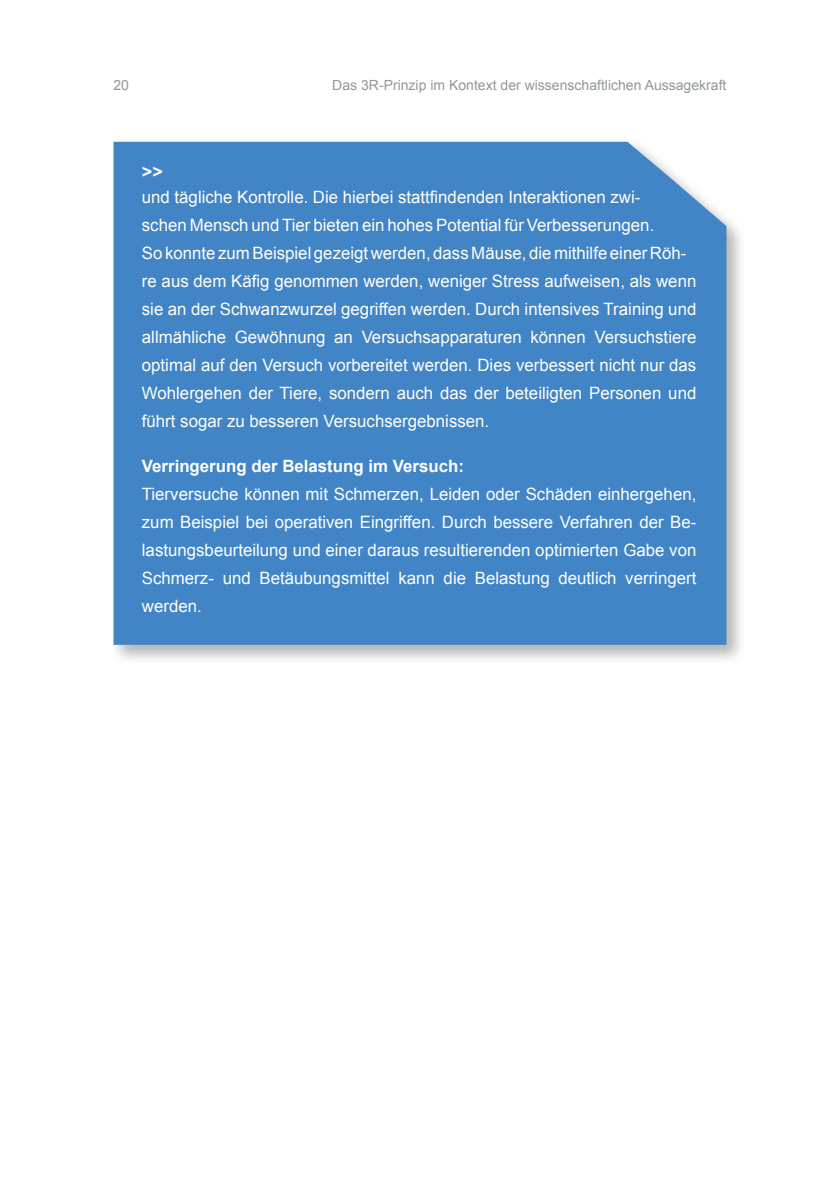
<style>
.page{position:relative;width:840px;height:1191px;background:#fff}
.page>*{position:absolute;margin:0;border:0;box-sizing:border-box;transform-origin:0 0}
.t1{font:700 18px "Arial";color:#fff}
.t2{font:17px/28px "Arial";color:#fff}
.t3{font:700 17px "Arial";color:#fff}
.t4{font:14px "Arial";color:#91989c}
</style>
<div class="page">
<div style="left:109px;top:138px;width:637px;height:527px;background:#9d9d9c;opacity:.75"></div>
<div style="left:113px;top:142px;width:613px;height:503px;background:#4185c6"></div>
<p class="t4" style="left:113px;top:75px;width:17px">20</p>
<p class="t4" style="left:332px;top:75px;width:395px">Das 3R-Prinzip im Kontext der wissenschaftlichen Aussagekraft</p>
<p class="t1" style="left:142px;top:160px;width:23px">&gt;&gt;</p>
<p class="t2" style="left:142px;top:183px;width:555px">und tägliche Kontrolle. Die hierbei stattfindenden Interaktionen zwi-<br>schen Mensch und Tier bieten ein hohes Potential für Verbesserungen.<br>So konnte zum Beispiel gezeigt werden, dass Mäuse, die mithilfe einer Röh&shy;re aus dem Käfig genommen werden, weniger Stress aufweisen, als wenn sie an der Schwanzwurzel gegriffen werden. Durch intensives Training und allmähliche Gewöhnung an Versuchsapparaturen können Versuchstiere optimal auf den Versuch vorbereitet werden. Dies verbessert nicht nur das Wohlergehen der Tiere, sondern auch das der beteiligten Personen und führt sogar zu besseren Versuchsergebnissen.</p>
<p class="t3" style="left:142px;top:454px;width:323px">Verringerung der Belastung im Versuch:</p>
<p class="t2" style="left:142px;top:480px;width:555px;text-align:justify">Tierversuche können mit Schmerzen, Leiden oder Schäden einhergehen, zum Beispiel bei operativen Eingriffen. Durch bessere Verfahren der Be&shy;lastungsbeurteilung und einer daraus resultierenden optimierten Gabe von Schmerz- und Betäubungsmittel kann die Belastung deutlich verringert werden.</p>
</div>
